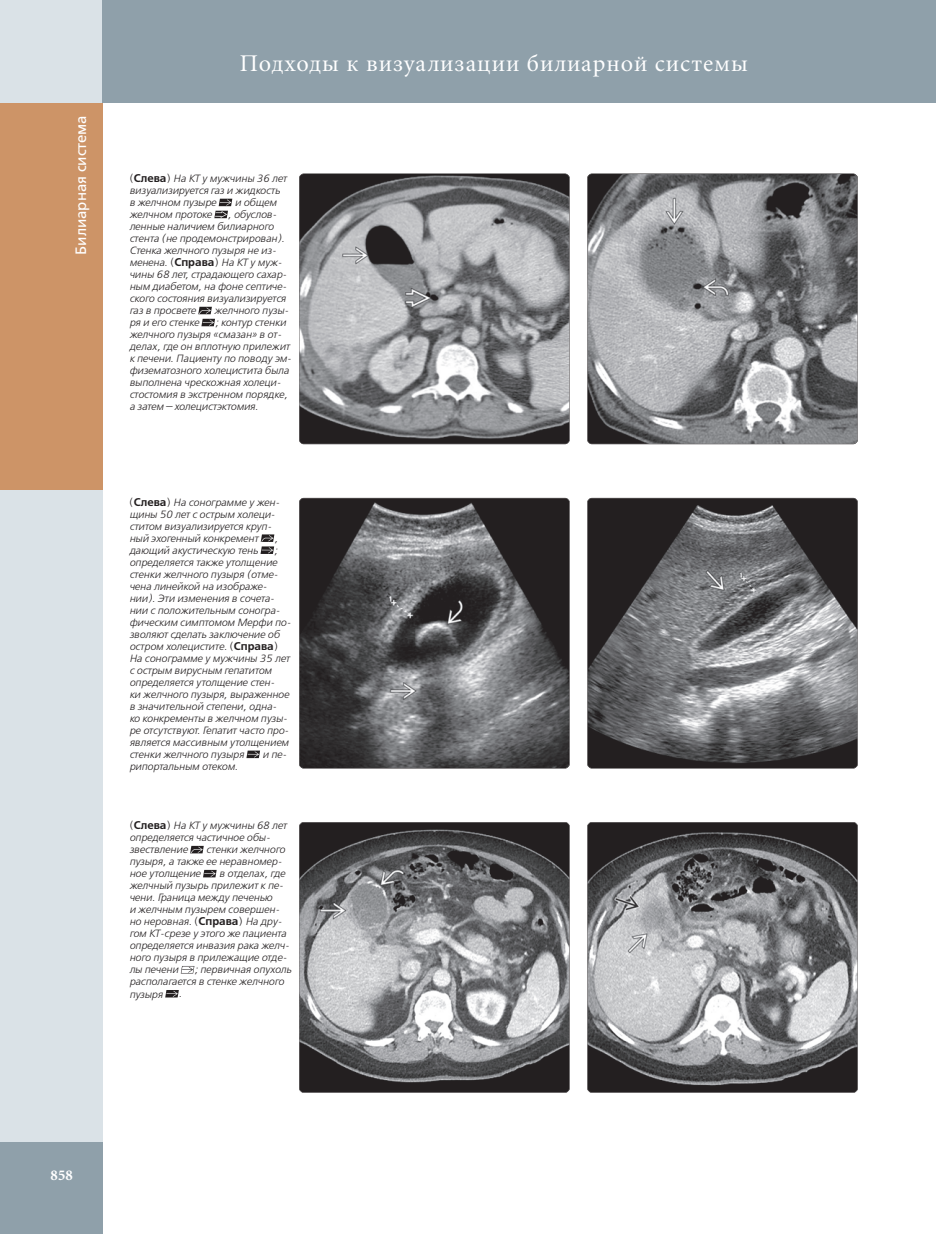
<style>
.page{position:relative;width:936px;height:1234px;background:#fff}
.page>*{position:absolute;margin:0;border:0;box-sizing:border-box;transform-origin:0 0}
.t1{font:24px "Minion Cyr";letter-spacing:.04em;color:#fff}
.t2{font:15px "Free Set C";color:#fff}
.t3{font:700 15px "Minion Cyr";color:#fff}
.t4{font:italic 10.5px/12px "Free Set Light C";color:#231f20}
.s1{font-style:normal}
.s2{font-family:"Free Set Demi C";font-style:normal;font-size:11.25px}
</style>
<div class="page">
<div style="left:0;top:0;width:102px;height:1142px;background:#dae2e7"></div>
<div style="left:102px;top:0;width:833px;height:103px;background:#8fa0aa"></div>
<div style="left:0;top:103px;width:102px;height:386px;background:#cd9467"></div>
<div style="left:0;top:1142px;width:102px;height:91px;background:#8fa0aa"></div>
<svg style="left:214px;top:199px;width:18px;height:19px"></svg>
<svg style="left:198px;top:307px;width:17px;height:19px"></svg>
<svg style="left:260px;top:534px;width:14px;height:20px"></svg>
<svg style="left:246px;top:750px;width:14px;height:8px"></svg>
<svg style="left:190px;top:845px;width:14px;height:8px"></svg>
<svg style="left:203px;top:869px;width:14px;height:8px"></svg>
<svg style="left:181px;top:966px;width:13px;height:7px"></svg>
<svg style="left:165px;top:990px;width:14px;height:7px"></svg>
<img style="left:299px;top:174px;width:270px;height:270px">
<img style="left:587px;top:174px;width:270px;height:270px">
<img style="left:299px;top:498px;width:270px;height:270px">
<img style="left:587px;top:498px;width:270px;height:270px">
<img style="left:299px;top:822px;width:270px;height:270px">
<img style="left:587px;top:822px;width:270px;height:270px">
<h2 class="t2" style="left:73px;top:255px;width:141px;rotate:-90deg">Билиарная система</h2>
<h1 class="t1" style="left:240px;top:49px;width:509px">Подходы к визуализации билиарной системы</h1>
<p class="t4" style="left:129px;top:173px;width:159px"><span class="s1">(</span><span class="s2">Слева</span><span class="s1">)</span> На КТ у мужчины 36 лет визуализируется газ и жидкость в желчном пузыре</p>
<p class="t4" style="left:235px;top:197px;width:43px">и общем</p>
<p class="t4" style="left:129px;top:209px;width:159px;text-indent:99px">, обуслов‑ ленные наличием билиарного стента (не продемонстрирован).<br>Стенка желчного пузыря не из‑ менена. <span class="s1">(</span><span class="s2">Справа</span><span class="s1">)</span> На КТ у муж‑ чины 68 лет, страдающего сахар‑ ным диабетом, на фоне септиче‑ ского состояния визуализируется газ в просвете</p>
<p class="t4" style="left:129px;top:209px;width:84px">желчном протоке</p>
<p class="t4" style="left:214px;top:305px;width:76px">желчного пузы‑</p>
<p class="t4" style="left:129px;top:317px;width:163px;text-indent:86px">; контур стенки желчного пузыря «смазан» в от‑ делах, где он вплотную прилежит к печени. Пациенту по поводу эм‑ физематозного холецистита была выполнена чрескожная холеци‑ стостомия в экстренном порядке, а затем— холецистэктомия.</p>
<p class="t4" style="left:129px;top:317px;width:71px">ря и его стенке</p>
<p class="t4" style="left:129px;top:496px;width:152px"><span class="s1">(</span><span class="s2">Слева</span><span class="s1">)</span> На сонограмме у жен‑ щины 50 лет с острым холеци‑ ститом визуализируется круп‑ ный эхогенный конкремент</p>
<p class="t4" style="left:274px;top:532px;width:5px">,</p>
<p class="t4" style="left:129px;top:544px;width:130px">дающий акустическую тень</p>
<p class="t4" style="left:129px;top:544px;width:163px;text-indent:145px">; определяется также утолщение стенки желчного пузыря (отме‑ чена линейкой на изображе‑ нии). Эти изменения в сочета‑ нии с положительным соногра‑ фическим симптомом Мерфи по‑ зволяют сделать заключение об остром холецистите. <span class="s1">(</span><span class="s2">Справа</span><span class="s1">)<br></span>На сонограмме у мужчины 35 лет с острым вирусным гепатитом определяется утолщение стен‑<br>ки желчного пузыря, выраженное в значительной степени, одна‑<br>ко конкременты в желчном пузы‑ ре отсутствуют. Гепатит часто про‑ является массивным утолщением стенки желчного пузыря</p>
<p class="t4" style="left:262px;top:748px;width:26px">и пе‑</p>
<p class="t4" style="left:129px;top:760px;width:110px">рипортальным отеком.</p>
<p class="t4" style="left:129px;top:820px;width:159px"><span class="s1">(</span><span class="s2">Слева</span><span class="s1">)</span> На КТ у мужчины 68 лет определяется частичное обы‑ звествление</p>
<p class="t4" style="left:129px;top:844px;width:157px;text-indent:77px">стенки желчного пузыря, а также ее неравномер‑ ное утолщение</p>
<p class="t4" style="left:129px;top:868px;width:161px;text-indent:90px">в отделах, где желчный пузырь прилежит к пе‑ чени. Граница между печенью<br>и желчным пузырем совершен‑ но неровная. <span class="s1">(</span><span class="s2">Справа</span><span class="s1">)</span> На дру‑ гом КТ‑срезе у этого же пациента определяется инвазия рака желч‑ ного пузыря в прилежащие отде‑ лы печени</p>
<p class="t4" style="left:129px;top:964px;width:163px;text-indent:65px">; первичная опухоль располагается в стенке желчного пузыря</p>
<p class="t4" style="left:179px;top:988px;width:4px">.</p>
<h2 class="t3" style="left:51px;top:1166px;width:24px">858</h2>
</div>
